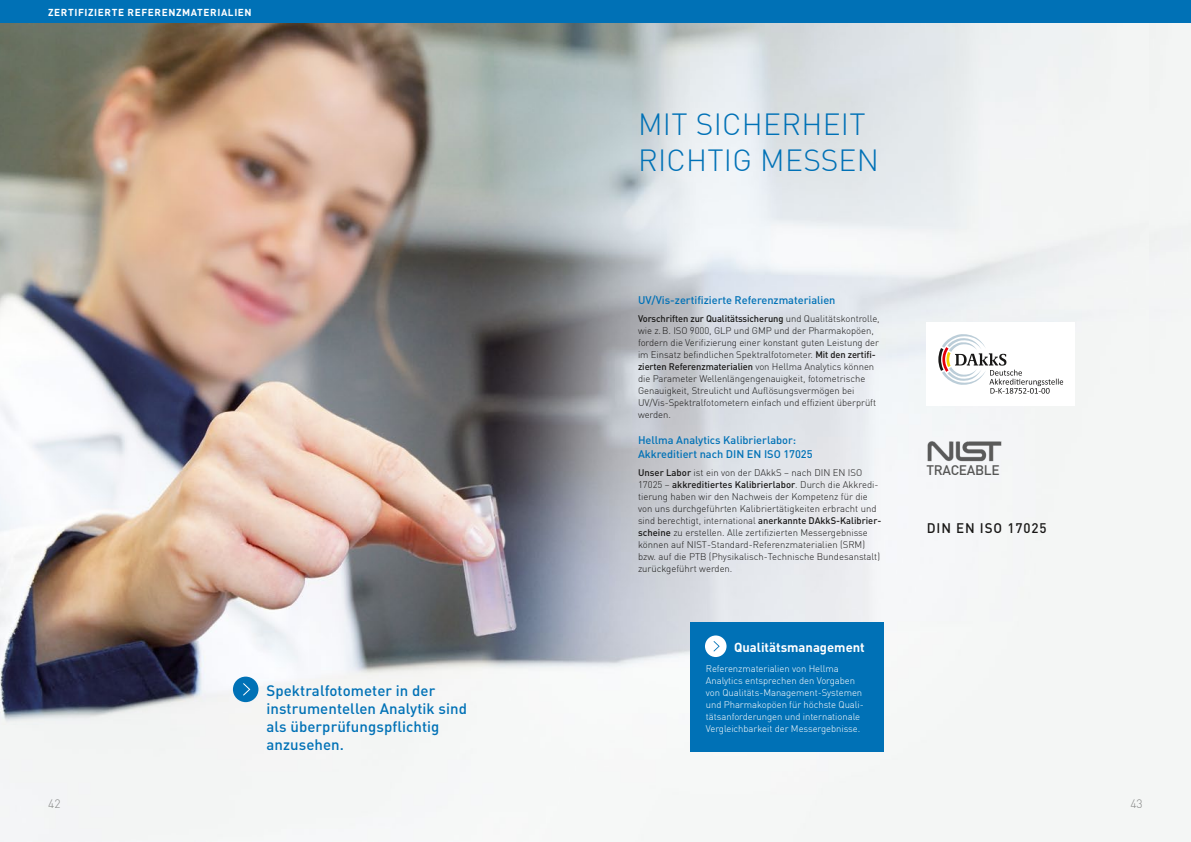
<style>
.page{position:relative;width:1191px;height:842px;background:#fff}
.page>*{position:absolute;margin:0;border:0;box-sizing:border-box;transform-origin:0 0}
.t1{font:300 30px/36px "DIN";letter-spacing:.01em;color:#0071b6}
.t2{font:500 15px/18px "DIN";letter-spacing:.005em;color:#0071b6}
.t3{font:500 13.8px "DIN";letter-spacing:.07em;color:#181716}
.t4{font:500 13.7px "DIN";letter-spacing:-.025em;color:#565655}
.t5{font:700 13px "DIN";color:#fff}
.t6{font:300 12px "DIN";color:#868786}
.t7{font:500 11px/14px "DIN";letter-spacing:-.005em;color:#0071b6}
.t8{font:700 10px "DIN";letter-spacing:.06em;color:#fff}
.t9{font:300 9.5px/12px "DIN";letter-spacing:-.005em;color:#181716}
.t10{font:300 9.5px/12px "DIN";letter-spacing:-.005em;color:#fff}
.s1{font-weight:500}
</style>
<div class="page">
<img style="left:0;top:23px;width:1148px;height:819px">
<div style="left:0;top:0;width:1191px;height:23px;background:#0071b6"></div>
<div style="left:926px;top:322px;width:148px;height:83px;background:#fff"></div>
<svg style="left:938px;top:334px;width:125px;height:60px"></svg>
<img style="left:923px;top:437px;width:81px;height:27px">
<div style="left:690px;top:622px;width:193px;height:130px;background:#0071b6"></div>
<div style="left:705px;top:635px;width:21px;height:22px;background:#fff;border-radius:50%"></div>
<svg style="left:713px;top:641px;width:6px;height:10px"></svg>
<div style="left:233px;top:677px;width:25px;height:25px;background:#0071b6;border-radius:50%"></div>
<svg style="left:243px;top:683px;width:7px;height:13px"></svg>
<p class="t8" style="left:48px;top:5px;width:205px">ZERTIFIZIERTE REFERENZMATERIALIEN</p>
<h2 class="t2" style="left:266px;top:681px;width:202px">Spektralfotometer in der instrumentellen Analytik sind als überprüfungspflichtig anzusehen.</h2>
<h1 class="t1" style="left:638px;top:106px;width:242px">MIT SICHERHEIT<br>RICHTIG MESSEN</h1>
<p class="t7" style="left:638px;top:292px;width:199px">UV/Vis-zertifizierte Referenzmaterialien</p>
<p class="t9" style="left:638px;top:312px;width:243px"><span class="s1">Vorschriften zur Qualitätssicherung</span> und Qualitätskontrolle, wie z.B. ISO 9000, GLP und GMP und der Pharmakopöen, fordern die Verifizierung einer konstant guten Leistung der im Einsatz befindlichen Spektralfotometer. <span class="s1">Mit den zertifi&shy;zierten Referenzmaterialien</span> von Hellma Analytics können die Parameter Wellenlängengenauigkeit, fotometrische Genauigkeit, Streulicht und Auflösungsvermögen bei UV/Vis-Spektralfotometern einfach und effizient überprüft werden.</p>
<p class="t7" style="left:638px;top:432px;width:176px">Hellma Analytics Kalibrierlabor:<br>Akkreditiert nach DIN EN ISO 17025</p>
<p class="t9" style="left:638px;top:466px;width:243px"><span class="s1">Unser Labor</span> ist ein von der DAkkS – nach DIN EN ISO 17025 – <span class="s1">akkreditiertes Kalibrierlabor</span>. Durch die Akkredi&shy;tierung haben wir den Nachweis der Kompetenz für die von uns durchgeführten Kalibriertätigkeiten erbracht und sind berechtigt, international <span class="s1">anerkannte DAkkS-Kalibrier-- scheine</span> zu erstellen. Alle zertifizierten Messergebnisse können auf NIST-Standard-Referenzmaterialien (SRM) bzw. auf die PTB (Physikalisch-Technische Bundesanstalt) zurückgeführt werden.</p>
<h3 class="t5" style="left:734px;top:639px;width:132px">Qualitätsmanagement</h3>
<p class="t10" style="left:706px;top:662px;width:160px">Referenzmaterialien von Hellma Analytics entsprechen den Vorgaben von Qualitäts-Management-Systemen und Pharmakopöen für höchste Quali&shy;tätsanforderungen und internationale Vergleichbarkeit der Messergebnisse.</p>
<h3 class="t4" style="left:926px;top:461px;width:75px">TRACEABLE</h3>
<h3 class="t3" style="left:926px;top:519px;width:121px">DIN EN ISO 17025</h3>
<p class="t6" style="left:48px;top:796px;width:14px">42</p>
<p class="t6" style="left:1130px;top:796px;width:14px">43</p>
</div>
